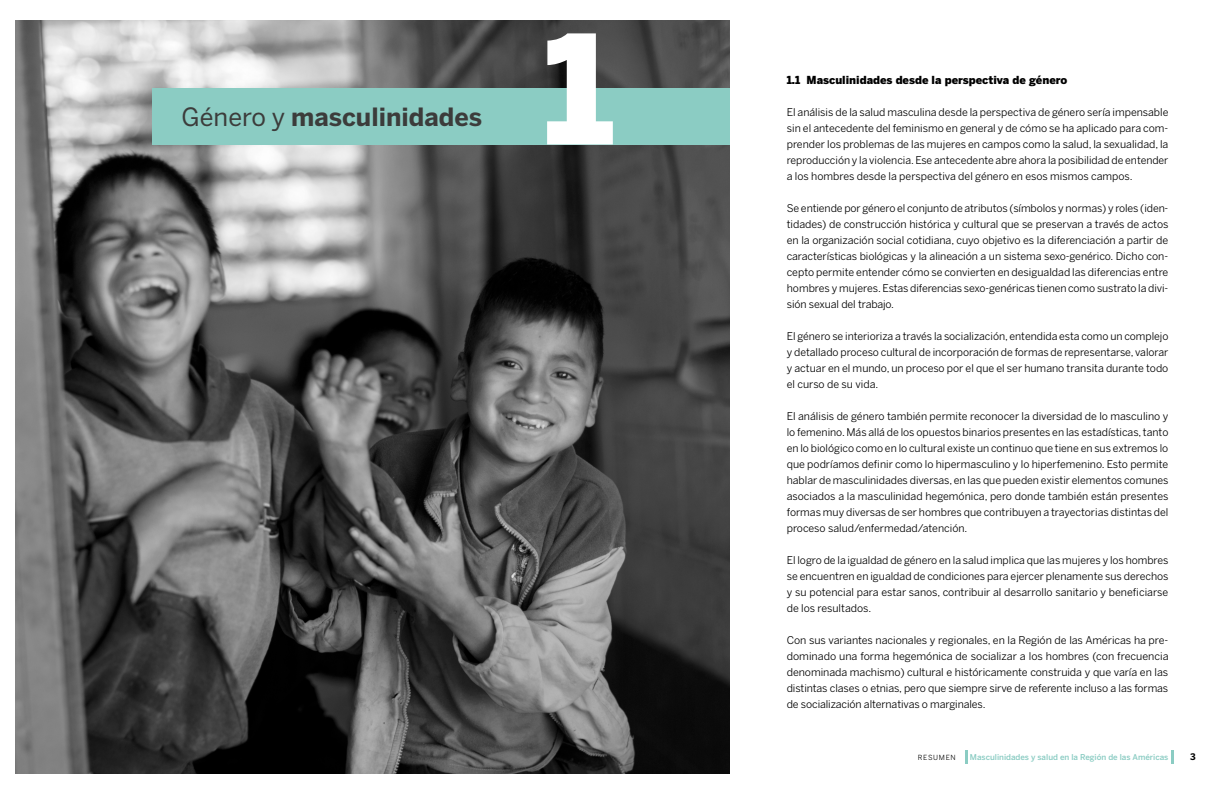
<style>
.page{position:relative;width:1224px;height:792px;background:#fff}
.page>*{position:absolute;margin:0;border:0;box-sizing:border-box;transform-origin:0 0}
.titulo{font:700 25px "Benton Sans";color:#3c3c3b}
.Heading_2{font:900 11px "Benton Sans";color:#000}
.texto{font:10.6px/16px "Benton Sans";letter-spacing:-.005em;color:#000;text-align:justify}
.t1{font:700 9px "Benton Sans";color:#000}
.t2{font:500 8px "Benton Sans";color:#8bccc3}
.t3{font:7px "Benton Sans";letter-spacing:.1em;color:#000}
.s1{font-weight:400}
</style>
<div class="page">
<svg style="left:965px;top:750px;width:2px;height:14px"></svg>
<hr style="left:1171px;top:750px;width:3px;height:14px;background:#8bccc3">
<img style="left:15px;top:20px;width:715px;height:754px">
<div style="left:152px;top:88px;width:578px;height:56px;background:#8bccc3"></div>
<svg style="left:547px;top:33px;width:66px;height:111px"></svg>
<p class="titulo" style="left:182px;top:101px;width:302px"><span class="s1">Género y</span> masculinidades</p>
<p class="Heading_2" style="left:787px;top:73px;width:282px">1.1 Masculinidades desde la perspectiva de género</p>
<p class="texto" style="left:787px;top:104px;width:383px">El análisis de la salud masculina desde la perspectiva de género sería impensable sin el antecedente del feminismo en general y de cómo se ha aplicado para com&shy;prender los problemas de las mujeres en campos como la salud, la sexualidad, la reproducción y la violencia. Ese antecedente abre ahora la posibilidad de entender a los hombres desde la perspectiva del género en esos mismos campos.</p>
<p class="texto" style="left:787px;top:200px;width:383px">Se entiende por género el conjunto de atributos (símbolos y normas) y roles (iden&shy;tidades) de construcción histórica y cultural que se preservan a través de actos en la organización social cotidiana, cuyo objetivo es la diferenciación a partir de características biológicas y la alineación a un sistema sexo-genérico. Dicho con&shy;cepto permite entender cómo se convierten en desigualdad las diferencias entre hombres y mujeres. Estas diferencias sexo-genéricas tienen como sustrato la divi&shy;sión sexual del trabajo.</p>
<p class="texto" style="left:787px;top:328px;width:383px">El género se interioriza a través la socialización, entendida esta como un complejo y detallado proceso cultural de incorporación de formas de representarse, valorar y actuar en el mundo, un proceso por el que el ser humano transita durante todo el curso de su vida.</p>
<p class="texto" style="left:787px;top:408px;width:383px">El análisis de género también permite reconocer la diversidad de lo masculino y lo femenino. Más allá de los opuestos binarios presentes en las estadísticas, tanto en lo biológico como en lo cultural existe un continuo que tiene en sus extremos lo que podríamos definir como lo hipermasculino y lo hiperfemenino. Esto permite hablar de masculinidades diversas, en las que pueden existir elementos comunes asociados a la masculinidad hegemónica, pero donde también están presentes formas muy diversas de ser hombres que contribuyen a trayectorias distintas del proceso salud/enfermedad/atención.</p>
<p class="texto" style="left:787px;top:552px;width:383px">El logro de la igualdad de género en la salud implica que las mujeres y los hombres se encuentren en igualdad de condiciones para ejercer plenamente sus derechos y su potencial para estar sanos, contribuir al desarrollo sanitario y beneficiarse de los resultados.</p>
<p class="texto" style="left:787px;top:632px;width:383px">Con sus variantes nacionales y regionales, en la Región de las Américas ha pre&shy;dominado una forma hegemónica de socializar a los hombres (con frecuencia denominada machismo) cultural e históricamente construida y que varía en las distintas clases o etnias, pero que siempre sirve de referente incluso a las formas de socialización alternativas o marginales.</p>
<p class="t3" style="left:918px;top:753px;width:39px">RESUMEN</p>
<p class="t2" style="left:970px;top:752px;width:200px">Masculinidades y salud en la Región de las Américas</p>
<p class="t1" style="left:1190px;top:751px;width:7px">3</p>
</div>
